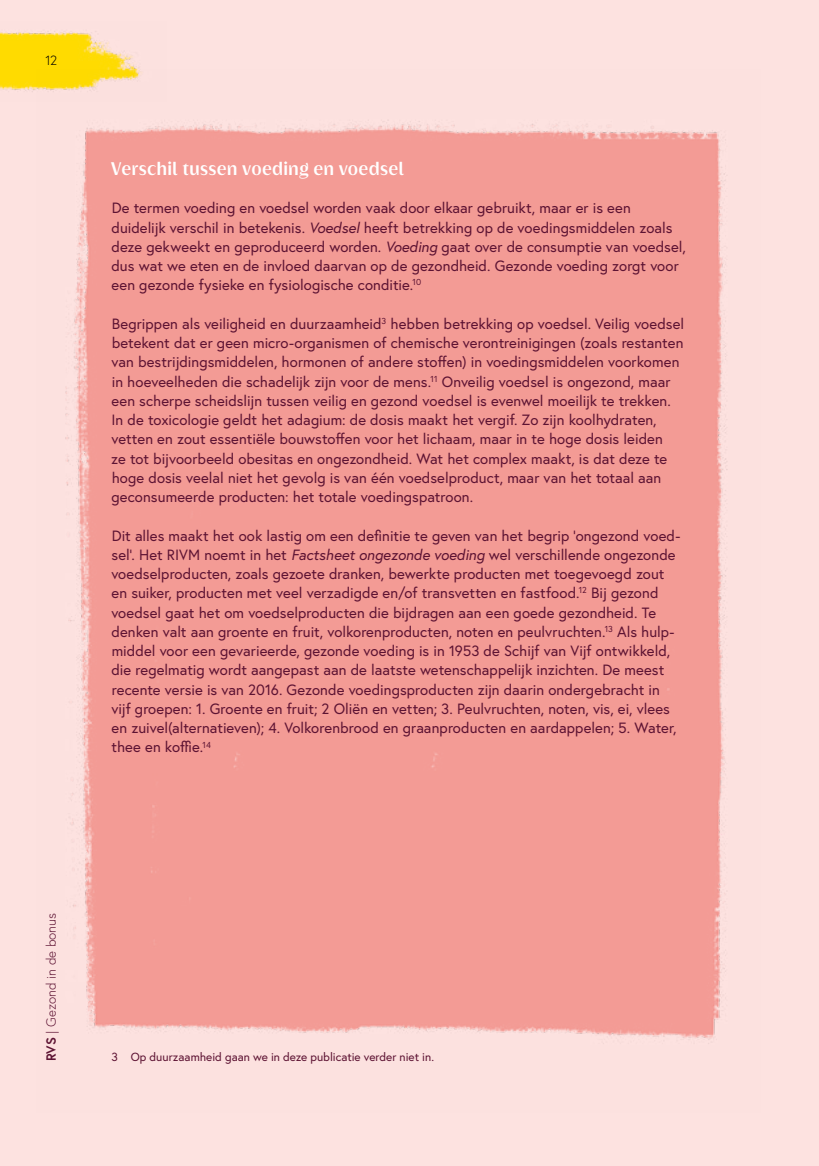
<style>
.page{position:relative;width:819px;height:1166px;background:#fde2e0}
.page>*{position:absolute;margin:0;border:0;box-sizing:border-box;transform-origin:0 0}
.RVS_Body_tekst_sub-titel{font:19.25px "Griggs Black Serif";letter-spacing:-.01em;color:#fff}
.RVS_body_tekst{font:14.88px/19.2px "Europa";letter-spacing:.005em;color:#5d1333}
.t1{font:300 13.3px "Europa";color:#5d1333}
.t2{font:300 13.3px "Europa";color:#000}
.RVS_footnote_body{font:11.9px "Europa";color:#5d1333}
.s1{font-style:italic}
.s2{font-weight:700}
</style>
<div class="page">
<img style="left:0;top:31px;width:139px;height:61px">
<img style="left:37px;top:69px;width:691px;height:975px">
<p class="t2" style="left:45px;top:52px;width:13px">12</p>
<h6 class="RVS_Body_tekst_sub-titel" style="left:110px;top:158px;width:295px">Verschil tussen voeding en voedsel</h6>
<p class="RVS_body_tekst" style="left:111px;top:198px;width:575px">De termen voeding en voedsel worden vaak door elkaar gebruikt, maar er is een duidelijk verschil in betekenis. <span class="s1">Voedsel</span> heeft betrekking op de voedingsmiddelen zoals deze gekweekt en geproduceerd worden. <span class="s1">Voeding</span> gaat over de consumptie van voedsel, dus wat we eten en de invloed daarvan op de gezondheid. Gezonde voeding zorgt voor een gezonde fysieke en fysiologische conditie.<sup>10</sup></p>
<p class="RVS_body_tekst" style="left:111px;top:314px;width:574px">Begrippen als veiligheid en duurzaamheid<sup>3</sup> hebben betrekking op voedsel. Veilig voedsel betekent dat er geen micro-organismen of chemische verontreinigingen (zoals restanten van bestrijdingsmiddelen, hormonen of andere stoffen) in voedingsmiddelen voorkomen in hoeveelheden die schadelijk zijn voor de mens.<sup>11</sup> Onveilig voedsel is ongezond, maar een scherpe scheidslijn tussen veilig en gezond voedsel is evenwel moeilijk te trekken.<br>In de toxicologie geldt het adagium: de dosis maakt het vergif. Zo zijn koolhydraten, vetten en zout essentiële bouwstoffen voor het lichaam, maar in te hoge dosis leiden<br>ze tot bijvoorbeeld obesitas en ongezondheid. Wat het complex maakt, is dat deze te hoge dosis veelal niet het gevolg is van één voedselproduct, maar van het totaal aan geconsumeerde producten: het totale voedingspatroon.</p>
<p class="RVS_body_tekst" style="left:111px;top:525px;width:570px">Dit alles maakt het ook lastig om een definitie te geven van het begrip ‘ongezond voed&shy;sel’. Het RIVM noemt in het <span class="s1">Factsheet ongezonde voeding</span> wel verschillende ongezonde voedselproducten, zoals gezoete dranken, bewerkte producten met toegevoegd zout en suiker, producten met veel verzadigde en/of transvetten en fastfood.<sup>12</sup> Bij gezond voedsel gaat het om voedselproducten die bijdragen aan een goede gezondheid. Te denken valt aan groente en fruit, volkorenproducten, noten en peulvruchten.<sup>13</sup> Als hulp&shy;middel voor een gevarieerde, gezonde voeding is in 1953 de Schijf van Vijf ontwikkeld, die regelmatig wordt aangepast aan de laatste wetenschappelijk inzichten. De meest recente versie is van 2016. Gezonde voedingsproducten zijn daarin ondergebracht in vijf groepen: 1. Groente en fruit; 2 Oliën en vetten; 3. Peulvruchten, noten, vis, ei, vlees en zuivel(alternatieven); 4. Volkorenbrood en graanproducten en aardappelen; 5. Water, thee en koffie.<sup>14</sup></p>
<p class="t1" style="left:43px;top:1061px;width:150px;rotate:-90deg"><span class="s2">RVS</span> | Gezond in de bonus</p>
<p class="RVS_footnote_body" style="left:111px;top:1049px;width:324px">3 Op duurzaamheid gaan we in deze publicatie verder niet in.</p>
</div>
